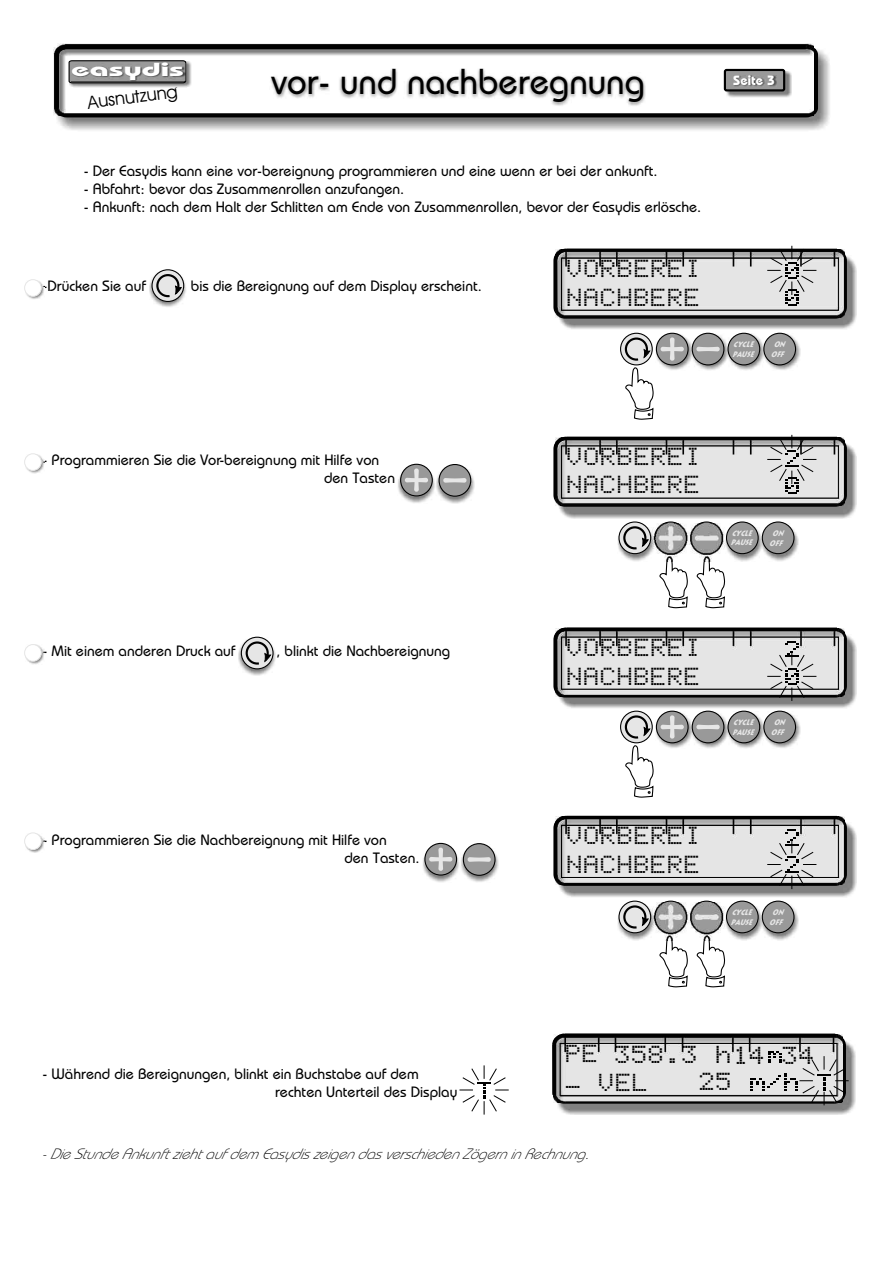
<style>
.page{position:relative;width:894px;height:1263px;background:#fff}
.page>*{position:absolute;margin:0;border:0;box-sizing:border-box;transform-origin:0 0}
.t1{font:36px "Bauhaus Md BT";color:#000}
.t2{font:19.05px "New Symbol Font";color:#000}
.t3{font:700 18.75px "Bauhaus Md BT";color:#fff;scale:1.8 1}
.t4{font:17.85px "Avant Garde Bk BT";color:#000}
.t5{font:15px/18px "Bauhaus Md BT";color:#000}
.t6{font:italic 15px "Bauhaus Lt BT";color:#000}
.t7{font:700 13.5px "Bauhaus Md BT";color:#fff}
.t8{font:italic 700 7.8px/9.8px "Lithograph";letter-spacing:-.04em;color:#e6e6e6;scale:.77 1}
</style>
<div class="page">
<img style="left:58px;top:50px;width:772px;height:80px">
<svg style="left:56px;top:43px;width:764px;height:77px;background:#464646"></svg>
<img style="left:53px;top:44px;width:760px;height:71px">
<svg style="left:53px;top:43px;width:757px;height:69px"></svg>
<img style="left:270px;top:68px;width:376px;height:39px">
<img style="left:70px;top:61px;width:121px;height:27px">
<svg style="left:68px;top:60px;width:119px;height:24px"></svg>
<img style="left:72px;top:63px;width:113px;height:19px">
<img style="left:25px;top:280px;width:20px;height:19px">
<div style="left:24px;top:279px;width:17px;height:17px;background:#fff;border:1px solid #e6e6e6;border-radius:50%"></div>
<img style="left:149px;top:271px;width:37px;height:36px">
<svg style="left:152px;top:269px;width:32px;height:33px"></svg>
<svg style="left:155px;top:273px;width:27px;height:25px"></svg>
<img style="left:238px;top:638px;width:38px;height:37px">
<svg style="left:241px;top:637px;width:33px;height:32px"></svg>
<svg style="left:245px;top:640px;width:26px;height:26px"></svg>
<img style="left:559px;top:256px;width:298px;height:73px">
<svg style="left:553px;top:249px;width:294px;height:70px"></svg>
<img style="left:559px;top:444px;width:298px;height:74px">
<svg style="left:553px;top:437px;width:294px;height:70px"></svg>
<img style="left:559px;top:823px;width:298px;height:74px">
<svg style="left:553px;top:816px;width:294px;height:70px"></svg>
<img style="left:559px;top:635px;width:298px;height:73px">
<svg style="left:553px;top:628px;width:294px;height:70px"></svg>
<img style="left:555px;top:250px;width:289px;height:67px">
<hr style="left:566px;top:249px;width:271px;height:3px;background:#000">
<hr style="left:554px;top:260px;width:3px;height:50px;background:#000">
<img style="left:555px;top:438px;width:289px;height:67px">
<hr style="left:566px;top:437px;width:271px;height:3px;background:#000">
<hr style="left:554px;top:448px;width:3px;height:50px;background:#000">
<img style="left:555px;top:817px;width:289px;height:68px">
<hr style="left:566px;top:816px;width:271px;height:3px;background:#000">
<hr style="left:554px;top:827px;width:3px;height:50px;background:#000">
<img style="left:555px;top:629px;width:289px;height:67px">
<svg style="left:683px;top:627px;width:154px;height:4px"></svg>
<hr style="left:554px;top:638px;width:3px;height:51px;background:#000">
<img style="left:25px;top:454px;width:20px;height:20px">
<div style="left:24px;top:454px;width:17px;height:17px;background:#fff;border:1px solid #e6e6e6;border-radius:50%"></div>
<img style="left:25px;top:833px;width:20px;height:20px">
<div style="left:24px;top:833px;width:17px;height:17px;background:#fff;border:1px solid #e6e6e6;border-radius:50%"></div>
<img style="left:25px;top:645px;width:20px;height:19px">
<div style="left:24px;top:644px;width:17px;height:17px;background:#fff;border:1px solid #e6e6e6;border-radius:50%"></div>
<img style="left:398px;top:466px;width:76px;height:38px">
<div style="left:439px;top:464px;width:32px;height:33px;background:#999;border:1px solid #000;border-radius:50%"></div>
<svg style="left:443px;top:478px;width:24px;height:5px"></svg>
<svg style="left:400px;top:464px;width:33px;height:32px"></svg>
<svg style="left:405px;top:468px;width:23px;height:24px"></svg>
<img style="left:423px;top:845px;width:75px;height:37px">
<div style="left:463px;top:843px;width:33px;height:33px;background:#999;border:1px solid #000;border-radius:50%"></div>
<svg style="left:468px;top:857px;width:23px;height:5px"></svg>
<svg style="left:424px;top:843px;width:33px;height:33px"></svg>
<svg style="left:429px;top:848px;width:23px;height:23px"></svg>
<svg style="left:620px;top:333px;width:33px;height:32px"></svg>
<svg style="left:624px;top:336px;width:30px;height:84px"></svg>
<svg style="left:620px;top:711px;width:33px;height:32px"></svg>
<svg style="left:624px;top:714px;width:30px;height:84px"></svg>
<img style="left:656px;top:333px;width:145px;height:37px">
<div style="left:763px;top:333px;width:33px;height:32px;background:#999;border:1px solid #000;border-radius:50%"></div>
<div style="left:728px;top:333px;width:32px;height:32px;background:#999;border:1px solid #000;border-radius:50%"></div>
<div style="left:692px;top:333px;width:32px;height:32px;background:#999;border:1px solid #000;border-radius:50%"></div>
<svg style="left:656px;top:333px;width:33px;height:32px"></svg>
<svg style="left:661px;top:337px;width:23px;height:24px"></svg>
<svg style="left:696px;top:347px;width:24px;height:4px"></svg>
<img style="left:656px;top:711px;width:145px;height:37px">
<div style="left:763px;top:711px;width:33px;height:32px;background:#999;border:1px solid #000;border-radius:50%"></div>
<div style="left:728px;top:711px;width:32px;height:32px;background:#999;border:1px solid #000;border-radius:50%"></div>
<div style="left:692px;top:711px;width:32px;height:32px;background:#999;border:1px solid #000;border-radius:50%"></div>
<svg style="left:656px;top:711px;width:33px;height:32px"></svg>
<svg style="left:661px;top:715px;width:23px;height:24px"></svg>
<svg style="left:696px;top:725px;width:24px;height:4px"></svg>
<svg style="left:696px;top:561px;width:30px;height:48px"></svg>
<svg style="left:659px;top:561px;width:29px;height:48px"></svg>
<svg style="left:690px;top:521px;width:33px;height:33px"></svg>
<svg style="left:654px;top:521px;width:33px;height:33px"></svg>
<svg style="left:696px;top:940px;width:30px;height:48px"></svg>
<svg style="left:690px;top:901px;width:33px;height:32px"></svg>
<svg style="left:654px;top:901px;width:33px;height:32px"></svg>
<svg style="left:659px;top:940px;width:29px;height:48px"></svg>
<img style="left:618px;top:523px;width:181px;height:38px">
<div style="left:762px;top:521px;width:33px;height:33px;background:#999;border:1px solid #000;border-radius:50%"></div>
<div style="left:726px;top:521px;width:33px;height:33px;background:#999;border:1px solid #000;border-radius:50%"></div>
<svg style="left:618px;top:521px;width:33px;height:33px"></svg>
<svg style="left:622px;top:525px;width:27px;height:26px"></svg>
<img style="left:618px;top:903px;width:181px;height:37px">
<div style="left:762px;top:901px;width:33px;height:32px;background:#999;border:1px solid #000;border-radius:50%"></div>
<div style="left:726px;top:901px;width:33px;height:32px;background:#999;border:1px solid #000;border-radius:50%"></div>
<svg style="left:618px;top:901px;width:33px;height:32px"></svg>
<svg style="left:622px;top:904px;width:27px;height:26px"></svg>
<svg style="left:767px;top:435px;width:49px;height:59px;background:#b2b2b2"></svg>
<svg style="left:767px;top:630px;width:49px;height:71px;background:#b1b1b1"></svg>
<svg style="left:767px;top:819px;width:49px;height:70px;background:#b8b8b8"></svg>
<svg style="left:767px;top:246px;width:49px;height:60px;background:#b4b4b4"></svg>
<svg style="left:460px;top:1065px;width:49px;height:50px"></svg>
<img style="left:557px;top:1043px;width:299px;height:72px">
<img style="left:553px;top:1035px;width:289px;height:67px">
<svg style="left:599px;top:1033px;width:236px;height:4px"></svg>
<svg style="left:552px;top:1062px;width:4px;height:33px"></svg>
<div style="left:560px;top:1043px;width:277px;height:53px;border:1px solid #000"></div>
<div style="left:561px;top:258px;width:278px;height:52px;border:1px solid #000"></div>
<div style="left:561px;top:825px;width:278px;height:53px;border:1px solid #000"></div>
<div style="left:561px;top:637px;width:278px;height:52px;border:1px solid #000"></div>
<img style="left:726px;top:71px;width:65px;height:26px">
<div style="left:724px;top:69px;width:61px;height:23px;background:#999;border:2px solid #000;border-radius:2px"></div>
<img style="left:734px;top:76px;width:42px;height:11px">
<svg style="left:552px;top:1033px;width:47px;height:29px"></svg>
<svg style="left:566px;top:1086px;width:14px;height:2px"></svg>
<svg style="left:599px;top:1073px;width:47px;height:18px"></svg>
<svg style="left:553px;top:248px;width:130px;height:29px;background:#aaa"></svg>
<svg style="left:689px;top:260px;width:8px;height:17px"></svg>
<svg style="left:553px;top:815px;width:130px;height:29px;background:#ababab"></svg>
<svg style="left:689px;top:827px;width:8px;height:17px"></svg>
<svg style="left:553px;top:436px;width:130px;height:29px;background:#aaa"></svg>
<svg style="left:689px;top:447px;width:8px;height:18px"></svg>
<svg style="left:553px;top:627px;width:130px;height:29px;background:#a8a8a8"></svg>
<svg style="left:689px;top:639px;width:8px;height:17px"></svg>
<svg style="left:615px;top:1036px;width:60px;height:27px;background:#bebebe"></svg>
<svg style="left:681px;top:1036px;width:168px;height:69px;background:#b8b8b8"></svg>
<div style="left:568px;top:288px;width:130px;height:18px;background:#e5e5e5"></div>
<div style="left:568px;top:856px;width:130px;height:17px;background:#e5e5e5"></div>
<div style="left:568px;top:476px;width:130px;height:17px;background:#e5e5e5"></div>
<div style="left:568px;top:667px;width:130px;height:18px;background:#e5e5e5"></div>
<p class="t3" style="left:71px;top:62px;width:64px">easydis</p>
<p class="t4" style="left:87px;top:95px;width:92px;rotate:-7deg">Ausnutzung</p>
<h1 class="t1" style="left:271px;top:66px;width:375px">vor- und nachberegnung</h1>
<p class="t5" style="left:84px;top:163px;width:576px">- Der Easydis kann eine vor-bereignung programmieren und eine wenn er bei der ankunft.</p>
<p class="t5" style="left:84px;top:181px;width:322px">- Abfahrt: bevor das Zusammenrollen anzufangen.</p>
<p class="t5" style="left:84px;top:199px;width:619px">- Ankunft: nach dem Halt der Schlitten am Ende von Zusammenrollen, bevor der Easydis erlösche.</p>
<p class="t5" style="left:43px;top:278px;width:105px">-Drücken Sie auf</p>
<p class="t5" style="left:191px;top:278px;width:292px">bis die Bereignung auf dem Display erscheint.</p>
<p class="t7" style="left:733px;top:75px;width:43px">Seite 3</p>
<p class="t8" style="left:732px;top:340px;width:32px">CYCLE<br>PAUSE</p>
<p class="t8" style="left:771px;top:340px;width:23px;text-align:center">ON<br>OFF</p>
<p class="t5" style="left:324px;top:453px;width:73px;text-indent:-282px">- Programmieren Sie die Vor-bereignung mit Hilfe von den Tasten</p>
<p class="t8" style="left:731px;top:528px;width:32px">CYCLE<br>PAUSE</p>
<p class="t8" style="left:769px;top:528px;width:23px;text-align:center">ON<br>OFF</p>
<p class="t5" style="left:43px;top:643px;width:195px">- Mit einem anderen Druck auf</p>
<p class="t5" style="left:276px;top:643px;width:175px">, blinkt die Nachbereignung</p>
<p class="t5" style="left:344px;top:832px;width:77px;text-indent:-302px">- Programmieren Sie die Nachbereignung mit Hilfe von<br>den Tasten.</p>
<p class="t8" style="left:732px;top:718px;width:32px">CYCLE<br>PAUSE</p>
<p class="t8" style="left:771px;top:718px;width:23px;text-align:center">ON<br>OFF</p>
<p class="t8" style="left:731px;top:908px;width:32px">CYCLE<br>PAUSE</p>
<p class="t8" style="left:769px;top:908px;width:23px;text-align:center">ON<br>OFF</p>
<p class="t5" style="left:275px;top:1066px;width:184px;text-indent:-233px">- Während die Bereignungen, blinkt ein Buchstabe auf dem rechten Unterteil des Display</p>
<p class="t6" style="left:41px;top:1148px;width:556px">-DieStundeAnkunftziehtaufdemEasydiszeigendasverschiedenZögerninRechnung.</p>
<p class="t2" style="left:748px;top:1050px;width:68px">✔ ✓✔</p>
</div>
